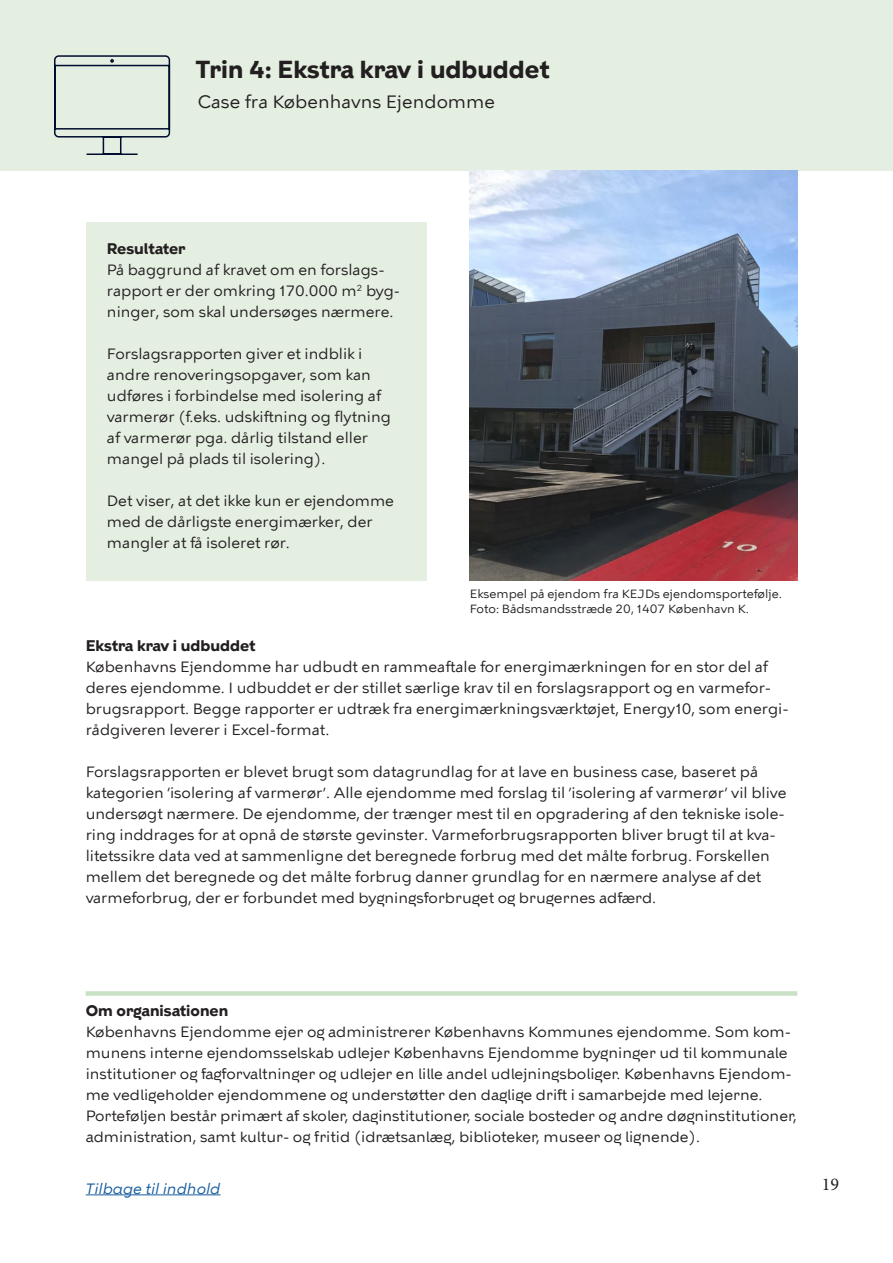
<style>
.page{position:relative;width:893px;height:1263px;background:#fff}
.page>*{position:absolute;margin:0;border:0;box-sizing:border-box;transform-origin:0 0}
.t1{font:700 24px "KBH";color:#231f20}
.t2{font:18px "KBH Tekst";color:#231f20}
.t3{font:18px "Minion Pro";color:#231f20}
.t4{font:15px/21px "KBH Tekst";color:#231f20}
.t5{font:15px/21px "KBH";color:#231f20}
.t6{font:15px/21px "KBH Tekst 2";color:#231f20}
.t7{font:700 15px "KBH";color:#231f20}
.t8{font:italic 15px "KBH Tekst";color:#175d9e}
.t9{font:12px/14.4px "KBH Tekst";color:#231f20}
.s1{font-family:"KBH Tekst 2"}
.s2{font-family:"KBH Tekst"}
.s3{font-family:"KBH"}
.s4{font-family:"KBH2"}
</style>
<div class="page">
<div style="left:0;top:0;width:893px;height:170px;background:#e4efe1"></div>
<div style="left:86px;top:222px;width:340px;height:358px;background:#e4efe1"></div>
<div style="left:86px;top:991px;width:711px;height:5px;background:#c8e0c4"></div>
<svg style="left:54px;top:55px;width:117px;height:100px"></svg>
<hr style="left:86px;top:1194px;width:134px;height:1px;background:#175d9e">
<img style="left:470px;top:170px;width:327px;height:410px">
<h1 class="t1" style="left:196px;top:55px;width:355px">Trin 4: Ekstra krav i udbuddet</h1>
<p class="t2" style="left:198px;top:90px;width:299px">Case fra Københavns Ejendomme</p>
<h2 class="t7" style="left:107px;top:240px;width:80px">Resultater</h2>
<p class="t4" style="left:107px;top:259px;width:295px">På baggrund af kravet om en forslags&shy;rapport er der omkring 170.000 m<sup>2</sup> <span class="s1">byg-</span></p>
<p class="t4" style="left:107px;top:301px;width:288px">ninger, som skal undersøges nærmere.</p>
<p class="t4" style="left:107px;top:343px;width:286px">Forslagsrapporten giver et indblik i andre renoveringsopgaver, som kan <span class="s1">udføres i forbindelse med isolering af </span>varmerør (f.eks. udskiftning og flytning af varmerør pga. dårlig tilstand eller mangel på plads til isolering).</p>
<p class="t4" style="left:107px;top:490px;width:289px">Det viser, at det ikke kun er ejendomme med de dårligste energimærker, der mangler at få isoleret rør.</p>
<p class="t9" style="left:470px;top:587px;width:314px">Eksempel på ejendom fra KEJDs ejendomsportefølje.<br>Foto: Bådsmandsstræde 20, 1407 København K.</p>
<h2 class="t7" style="left:86px;top:636px;width:171px">Ekstra krav i udbuddet</h2>
<p class="t4" style="left:86px;top:656px;width:684px">Københavns Ejendomme har udbudt en rammeaftale for energimærkningen for en stor del af</p>
<p class="t4" style="left:86px;top:677px;width:704px">deres ejendomme. I udbuddet er der stillet særlige krav til en forslagsrapport og en varmefor&shy;brugsrapport. Begge rapporter er udtræk fra energimærkningsværktøjet, Energy10, som energi<span class="s1">-</span></p>
<p class="t4" style="left:86px;top:719px;width:245px">rådgiveren leverer i Excel-format.</p>
<p class="t4" style="left:86px;top:761px;width:702px">Forslagsrapporten er blevet brugt som datagrundlag for at lave en business case, baseret på kategorien ’isolering af varmerør’. Alle ejendomme med forslag til ’isolering af varmerør’ vil blive</p>
<p class="t4" style="left:86px;top:803px;width:701px">undersøgt nærmere. De ejendomme, der trænger mest til en opgradering af den tekniske isole&shy;ring inddrages for at opnå de største gevinster. Varmeforbrugsrapporten bliver brugt til at kva-</p>
<p class="t6" style="left:86px;top:845px;width:686px"><span class="s2">litetssikre data ved at sammenligne det beregnede forbrug med det målte forbrug. Forskellen </span>mellem det beregnede og det målte forbrug danner grundlag for en nærmere analyse af det varmeforbrug, der er forbundet med <span class="s3">bygningsforbruget og brugernes adfærd.</span></p>
<h3 class="t7" style="left:86px;top:1001px;width:144px">Om organisationen</h3>
<p class="t5" style="left:86px;top:1041px;width:703px">munens interne ejendomsselskab udlejer <span class="s2">Københavns Ejendomme</span> bygninger ud til kommunale</p>
<p class="t5" style="left:86px;top:1083px;width:713px"><span class="s1">me</span> <span class="s4">vedligeholder ejendommene og understøtter den daglige drift i samarbejde med lejerne.<br></span>Porteføljen består primært af skoler, daginstitutioner, sociale bosteder og andre døgninstitutioner, administration, samt kultur- og fritid (idrætsanlæg, biblioteker, museer og lignende).</p>
<p class="t8" style="left:86px;top:1179px;width:136px">Tilbage til indhold</p>
<p class="t5" style="left:86px;top:1020px;width:707px"><span class="s2">Københavns Ejendomme</span> ejer og administrerer Københavns Kommunes ejendomme. Som kom-</p>
<p class="t5" style="left:86px;top:1062px;width:708px">institutioner og fagforvaltninger og udlejer en lille andel udlejningsboliger. <span class="s2">Københavns Ejendom</span><span class="s1">-</span></p>
<p class="t3" style="left:822px;top:1172px;width:19px">19</p>
</div>
